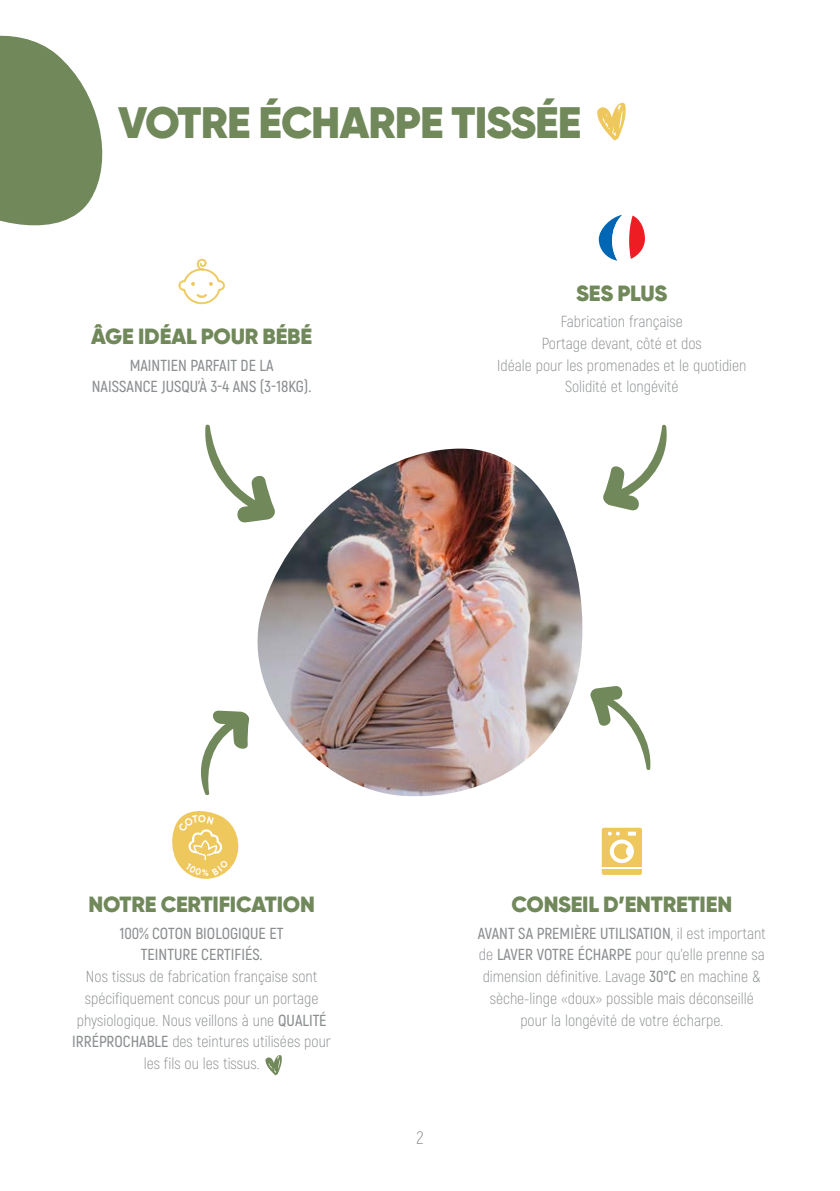
<style>
.page{position:relative;width:840px;height:1191px;background:#fff}
.page>*{position:absolute;margin:0;border:0;box-sizing:border-box;transform-origin:0 0}
.SOUS_TITRE_page_12{font:900 44px "Gilroy";letter-spacing:-.02em;color:#70885a}
.SOUS_TITRE_page_12-2{font:900 22px "Gilroy";letter-spacing:-.01em;color:#70885a}
.SOUS_TITRE_page_12-3{font:300 18px "Akrobat";color:#8b8e90}
.PARAGRAPHE{font:300 16px "Akrobat";color:#8b8e90}
.PARAGRAPHE-2{font:600 16px "Akrobat";color:#8b8e90}
.s1{font-weight:600}
.s2{font-weight:300}
</style>
<div class="page">
<svg style="left:597px;top:102px;width:28px;height:39px"></svg>
<svg style="left:0;top:35px;width:103px;height:191px"></svg>
<svg style="left:205px;top:424px;width:50px;height:99px"></svg>
<svg style="left:603px;top:424px;width:64px;height:87px"></svg>
<svg style="left:590px;top:686px;width:61px;height:84px"></svg>
<svg style="left:201px;top:710px;width:48px;height:86px"></svg>
<svg style="left:598px;top:214px;width:46px;height:47px"></svg>
<svg style="left:265px;top:1055px;width:17px;height:20px"></svg>
<svg style="left:601px;top:827px;width:40px;height:48px"></svg>
<img style="left:255px;top:448px;width:328px;height:349px">
<svg style="left:178px;top:259px;width:47px;height:45px"></svg>
<svg style="left:172px;top:811px;width:67px;height:68px"></svg>
<p class="SOUS_TITRE_page_12" style="left:118px;top:94px;width:464px">VOTRE ÉCHARPE TISSÉE</p>
<p class="SOUS_TITRE_page_12-2" style="left:91px;top:322px;width:222px">ÂGE IDÉAL POUR BÉBÉ</p>
<p class="PARAGRAPHE-2" style="left:130px;top:355px;width:145px">MAINTIEN PARFAIT DE LA</p>
<p class="PARAGRAPHE-2" style="left:92px;top:377px;width:221px">NAISSANCE JUSQU’À 3-4 ANS (3-18KG).</p>
<p class="SOUS_TITRE_page_12-2" style="left:576px;top:279px;width:93px">SES PLUS</p>
<p class="PARAGRAPHE" style="left:560px;top:312px;width:124px">Fabrication française</p>
<p class="PARAGRAPHE" style="left:541px;top:334px;width:162px">Portage devant, côté et dos</p>
<p class="PARAGRAPHE" style="left:497px;top:355px;width:251px">Idéale pour les promenades et le quotidien</p>
<p class="PARAGRAPHE" style="left:564px;top:377px;width:115px">Solidité et longévité</p>
<p class="SOUS_TITRE_page_12-2" style="left:88px;top:890px;width:228px">NOTRE CERTIFICATION</p>
<p class="PARAGRAPHE-2" style="left:120px;top:923px;width:165px">100% COTON BIOLOGIQUE ET</p>
<p class="PARAGRAPHE-2" style="left:141px;top:945px;width:123px">TEINTURE CERTIFIÉS.</p>
<p class="PARAGRAPHE" style="left:86px;top:967px;width:233px">Nos tissus de fabrication française sont</p>
<p class="PARAGRAPHE" style="left:85px;top:988px;width:235px">spécifiquement concus pour un portage</p>
<p class="PARAGRAPHE" style="left:77px;top:1010px;width:251px">physiologique. Nous veillons à une <span class="s1">QUALITÉ</span></p>
<p class="PARAGRAPHE" style="left:72px;top:1032px;width:260px"><span class="s1">IRRÉPROCHABLE</span> des teintures utilisées pour</p>
<p class="PARAGRAPHE" style="left:144px;top:1053px;width:117px">les fils ou les tissus.</p>
<p class="SOUS_TITRE_page_12-3" style="left:416px;top:1127px;width:9px">2</p>
<p class="SOUS_TITRE_page_12-2" style="left:511px;top:890px;width:222px">CONSEIL D’ENTRETIEN</p>
<p class="PARAGRAPHE-2" style="left:477px;top:923px;width:289px">AVANT SA PREMIÈRE UTILISATION<span class="s2">, il est important</span></p>
<p class="PARAGRAPHE" style="left:478px;top:945px;width:287px">de <span class="s1">LAVER VOTRE ÉCHARPE</span> pour qu’elle prenne sa</p>
<p class="PARAGRAPHE" style="left:482px;top:967px;width:280px">dimension définitive. Lavage <span class="s1">30°C</span> en machine &amp;</p>
<p class="PARAGRAPHE" style="left:489px;top:988px;width:265px">sèche-linge «doux» possible mais déconseillé</p>
<p class="PARAGRAPHE" style="left:520px;top:1010px;width:204px">pour la longévité de votre écharpe.</p>
</div>
